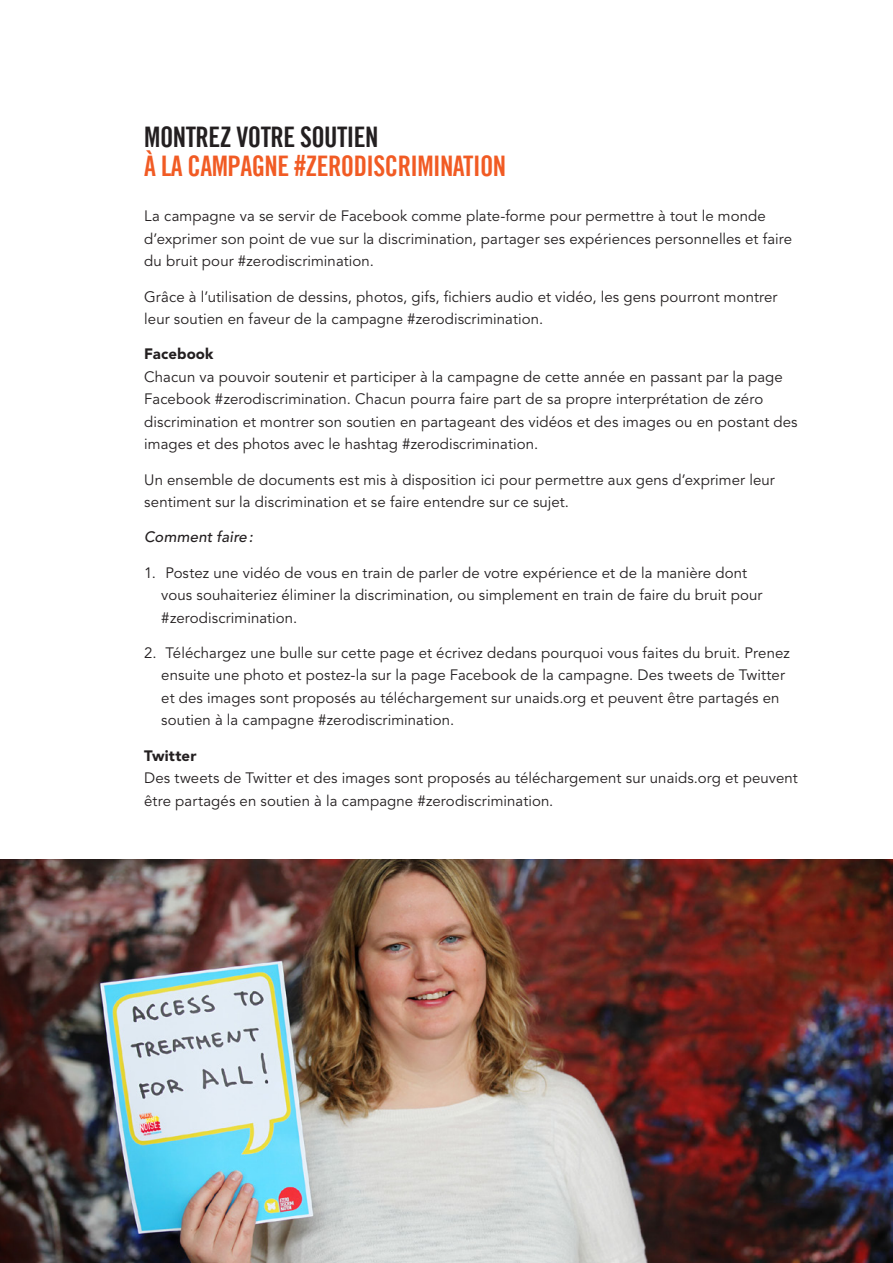
<style>
.page{position:relative;width:893px;height:1263px;background:#fff}
.page>*{position:absolute;margin:0;border:0;box-sizing:border-box;transform-origin:0 0}
.t1{font:28.35px "Trade Gothic LT Bold Cond Twenty";letter-spacing:-.02em;color:#f15b24;scale:.94 1}
.t2{font:28.35px "Trade Gothic LT Bold Cond Twenty";letter-spacing:-.02em;color:#231f20;scale:.94 1}
.t3{font:15px/22.5px "Avenir";letter-spacing:.005em;color:#231f20}
.t4{font:900 15px "Avenir";letter-spacing:.01em;color:#231f20}
.t5{font:italic 500 15px "Avenir";letter-spacing:.015em;color:#231f20}
</style>
<div class="page">
<img style="left:0;top:859px;width:893px;height:404px">
<h1 class="t2" style="left:144px;top:120px;width:251px">MONTREZ VOTRE SOUTIEN</h1>
<h1 class="t1" style="left:144px;top:149px;width:387px">À LA CAMPAGNE #ZERODISCRIMINATION</h1>
<p class="t3" style="left:144px;top:205px;width:649px">La campagne va se servir de Facebook comme plate-forme pour permettre à tout le monde d’exprimer son point de vue sur la discrimination, partager ses expériences personnelles et faire du bruit pour #zerodiscrimination.</p>
<p class="t3" style="left:144px;top:286px;width:635px">Grâce à l’utilisation de dessins, photos, gifs, fichiers audio et vidéo, les gens pourront montrer leur soutien en faveur de la campagne #zerodiscrimination.</p>
<p class="t4" style="left:144px;top:345px;width:71px">Facebook</p>
<p class="t3" style="left:144px;top:366px;width:655px">Chacun va pouvoir soutenir et participer à la campagne de cette année en passant par la page Facebook #zerodiscrimination. Chacun pourra faire part de sa propre interprétation de zéro discrimination et montrer son soutien en partageant des vidéos et des images ou en postant des images et des photos avec le hashtag #zerodiscrimination.</p>
<p class="t3" style="left:144px;top:469px;width:632px">Un ensemble de documents est mis à disposition ici pour permettre aux gens d’exprimer leur sentiment sur la discrimination et se faire entendre sur ce sujet.</p>
<p class="t5" style="left:144px;top:528px;width:110px">Comment faire:</p>
<p class="t3" style="left:161px;top:562px;width:603px;text-indent:-17px">1. Postez une vidéo de vous en train de parler de votre expérience et de la manière dont vous souhaiteriez éliminer la discrimination, ou simplement en train de faire du bruit pour #zerodiscrimination.</p>
<p class="t3" style="left:161px;top:642px;width:630px;text-indent:-17px">2. Téléchargez une bulle sur cette page et écrivez dedans pourquoi vous faites du bruit. Prenez ensuite une photo et postez-la sur la page Facebook de la campagne. Des tweets de Twitter et des images sont proposés au téléchargement sur unaids.org et peuvent être partagés en soutien à la campagne #zerodiscrimination.</p>
<p class="t4" style="left:144px;top:746px;width:54px">Twitter</p>
<p class="t3" style="left:144px;top:767px;width:655px">Des tweets de Twitter et des images sont proposés au téléchargement sur unaids.org et peuvent être partagés en soutien à la campagne #zerodiscrimination.</p>
</div>
